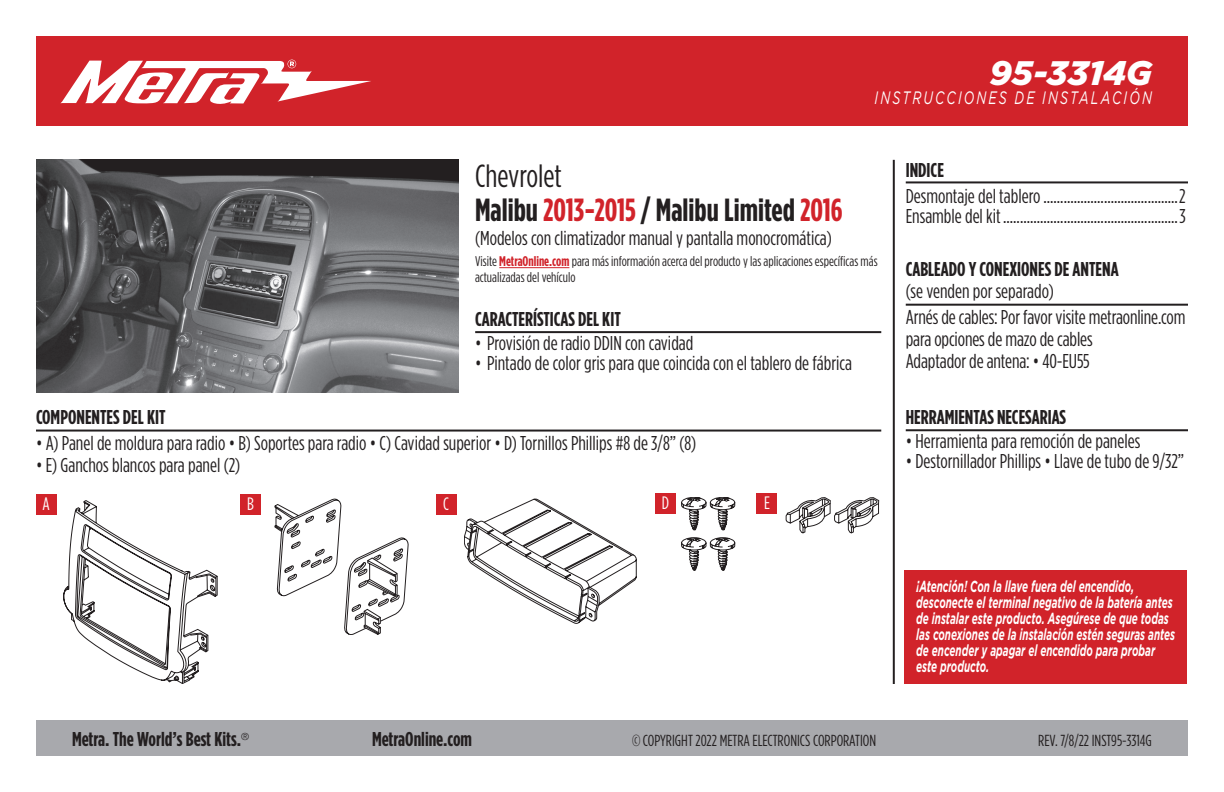
<style>
.page{position:relative;width:1224px;height:792px;background:#fff}
.page>*{position:absolute;margin:0;border:0;box-sizing:border-box;transform-origin:0 0}
.t1{font:italic 900 34px "Gotham";color:#fff}
.t2{font:700 32px/34px "Gotham Condensed";color:#231f20}
.t3{font:20px/20px "Gotham Condensed";color:#231f20}
.t4{font:700 20px "Gotham Condensed";color:#231f20}
.t5{font:italic 18px "Gotham";letter-spacing:.17em;color:#fff;scale:.7 1}
.t6{font:18px "Gotham Condensed";color:#fff}
.t7{font:italic 700 16px/16px "Gotham";color:#fff;scale:.62 1}
.t8{font:16px "Gotham Condensed";color:#231f20}
.t9{font:14px/16px "Gotham Condensed";color:#231f20}
.s1{font-weight:400}
.s2{color:#d1232a}
.s3{font-weight:700;color:#d1232a}
</style>
<div class="page">
<div style="left:36px;top:720px;width:1152px;height:36px;background:#a8a9ad"></div>
<hr style="left:893px;top:160px;width:2px;height:524px;background:#231f20">
<div style="left:36px;top:36px;width:1152px;height:90px;background:#d1232a"></div>
<svg style="left:60px;top:60px;width:311px;height:44px"></svg>
<div style="left:905px;top:570px;width:282px;height:114px;background:#d1232a"></div>
<img style="left:36px;top:160px;width:423px;height:232px">
<hr style="left:475px;top:331px;width:406px;height:2px;background:#231f20">
<hr style="left:36px;top:430px;width:845px;height:2px;background:#231f20">
<hr style="left:906px;top:429px;width:282px;height:2px;background:#231f20">
<hr style="left:499px;top:267px;width:70px;height:1px;background:#d1232a">
<hr style="left:906px;top:181px;width:282px;height:2px;background:#231f20">
<hr style="left:906px;top:304px;width:282px;height:2px;background:#231f20">
<svg style="left:63px;top:500px;width:154px;height:184px"></svg>
<svg style="left:275px;top:499px;width:133px;height:136px"></svg>
<svg style="left:681px;top:497px;width:55px;height:33px"></svg>
<svg style="left:681px;top:537px;width:55px;height:34px"></svg>
<svg style="left:464px;top:499px;width:173px;height:125px"></svg>
<svg style="left:786px;top:497px;width:94px;height:37px"></svg>
<div style="left:36px;top:494px;width:21px;height:21px;background:#d1232a"></div>
<div style="left:240px;top:494px;width:21px;height:21px;background:#d1232a"></div>
<div style="left:757px;top:493px;width:20px;height:21px;background:#d1232a"></div>
<div style="left:436px;top:494px;width:21px;height:21px;background:#d1232a"></div>
<div style="left:655px;top:493px;width:21px;height:21px;background:#d1232a"></div>
<h1 class="t1" style="left:990px;top:53px;width:164px">95-3314G</h1>
<h2 class="t2" style="left:475px;top:158px;width:369px"><span class="s1">Chevrolet<br></span>Malibu <span class="s2">2013-2015</span> / Malibu Limited <span class="s2">2016</span></h2>
<p class="t3" style="left:475px;top:228px;width:358px">(Modelos con climatizador manual y pantalla monocromática)</p>
<p class="t5" style="left:875px;top:88px;width:398px">INSTRUCCIONES DE INSTALACIÓN</p>
<p class="t4" style="left:906px;top:158px;width:40px">INDICE</p>
<p class="t3" style="left:906px;top:185px;width:281px">Desmontaje del tablero ........................................2<br>Ensamble del kit....................................................3</p>
<p class="t9" style="left:475px;top:253px;width:404px">Visite <span class="s3">MetraOnline.com</span> para más información acerca del producto y las aplicaciones específicas más actualizadas del vehículo</p>
<p class="t4" style="left:475px;top:308px;width:147px">CARACTERÍSTICAS DEL KIT</p>
<p class="t3" style="left:475px;top:333px;width:220px">• Provisión de radio DDIN con cavidad</p>
<p class="t3" style="left:475px;top:353px;width:379px">• Pintado de color gris para que coincida con el tablero de fábrica</p>
<p class="t4" style="left:36px;top:406px;width:131px">COMPONENTES DEL KIT</p>
<p class="t3" style="left:36px;top:433px;width:662px">• A) Panel de moldura para radio • B) Soportes para radio • C) Cavidad superior • D) Tornillos Phillips #8 de 3/8” (8)</p>
<p class="t3" style="left:36px;top:455px;width:206px">• E) Ganchos blancos para panel (2)</p>
<p class="t6" style="left:43px;top:494px;width:9px">A</p>
<p class="t6" style="left:247px;top:494px;width:8px">B</p>
<p class="t6" style="left:443px;top:494px;width:7px">C</p>
<p class="t6" style="left:662px;top:493px;width:9px">D</p>
<p class="t6" style="left:764px;top:493px;width:7px">E</p>
<p class="t4" style="left:906px;top:258px;width:214px">CABLEADO Y CONEXIONES DE ANTENA</p>
<p class="t3" style="left:906px;top:278px;width:281px;line-height:26px">(se venden por separado)<br>Arnés de cables: Por favor visite metraonline.com</p>
<p class="t3" style="left:906px;top:328px;width:189px;line-height:22px">para opciones de mazo de cables<br>Adaptador de antena: • 40-EU55</p>
<p class="t4" style="left:906px;top:406px;width:162px">HERRAMIENTAS NECESARIAS</p>
<p class="t3" style="left:906px;top:431px;width:236px">• Herramienta para remoción de paneles</p>
<p class="t3" style="left:906px;top:451px;width:280px">• Destornillador Phillips • Llave de tubo de 9/32”</p>
<p class="t7" style="left:916px;top:579px;width:419px">¡Atención! Con la llave fuera del encendido, desconecte el terminal negativo de la batería antes de instalar este producto. Asegúrese de que todas las conexiones de la instalación estén seguras antes de encender y apagar el encendido para probar este producto.</p>
<p class="t4" style="left:72px;top:728px;width:179px">Metra. The World’s Best Kits.<sup>®</sup></p>
<p class="t4" style="left:372px;top:728px;width:102px">MetraOnline.com</p>
<p class="t8" style="left:632px;top:732px;width:246px">© COPYRIGHT 2022 METRA ELECTRONICS CORPORATION</p>
<p class="t8" style="left:1038px;top:732px;width:115px">REV. 7/8/22 INST95-3314G</p>
</div>
